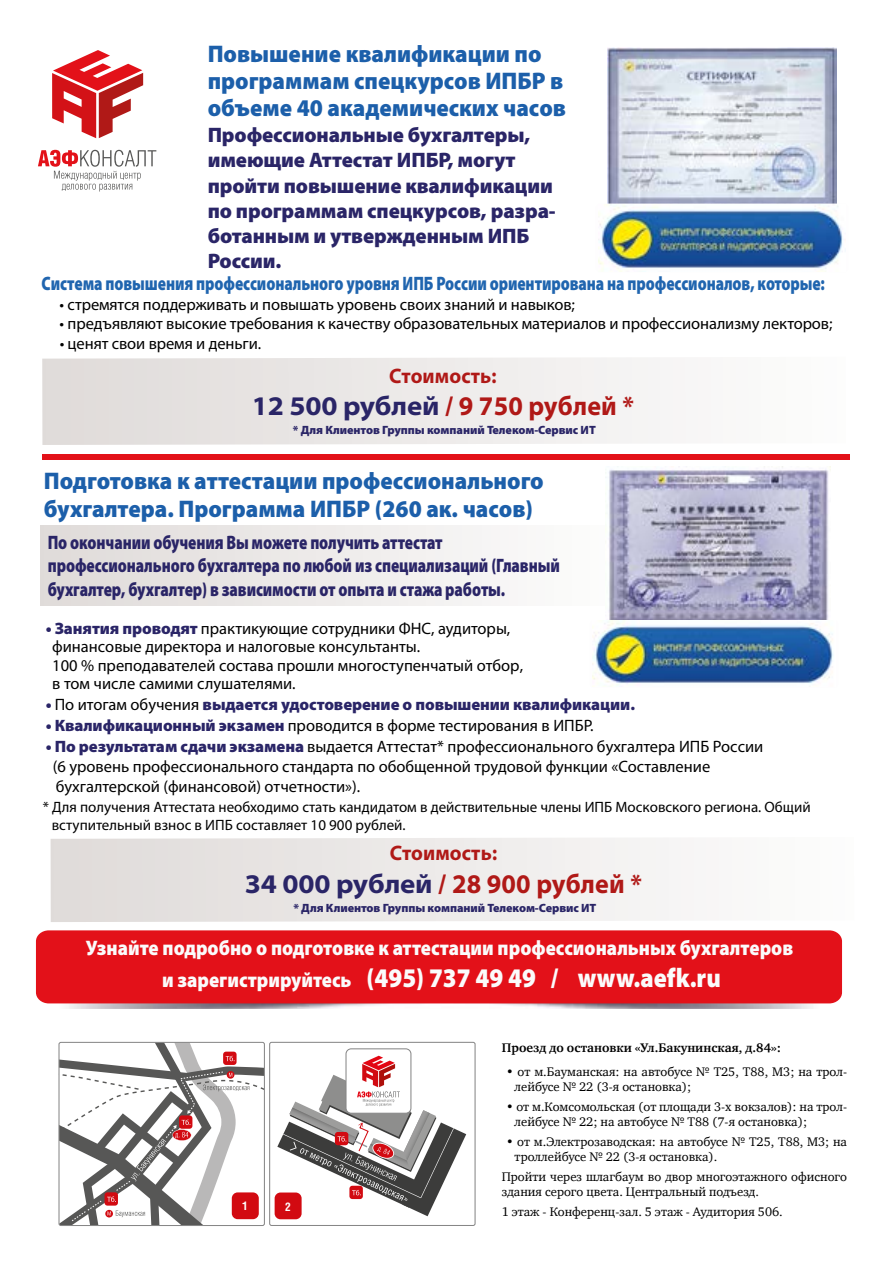
<style>
.page{position:relative;width:893px;height:1263px;background:#fff}
.page>*{position:absolute;margin:0;border:0;box-sizing:border-box;transform-origin:0 0}
.t1{font:700 27px "AG Letterica Cond L";color:#fff}
.t2{font:700 semi-expanded 27px "Myriad Pro";letter-spacing:-.005em;color:#b01917;scale:.9 1}
.t3{font:900 27px "Myriad Pro";color:#fbfbfb;scale:.9 1}
.t4{font:900 24px/27px "Myriad Pro";color:#1c5faa;scale:.95 1}
.t5{font:900 21px/25.2px "Myriad Pro";letter-spacing:-.005em;color:#2a2567}
.t6{font:900 21px "Myriad Pro";color:#fbfbfb;scale:.9 1}
.t7{font:700 semi-expanded 21px "Myriad Pro";letter-spacing:.005em;color:#b01917;scale:.9 1}
.t8{font:900 19.5px/23.4px "Myriad Pro";letter-spacing:-.005em;color:#2a2567;scale:.79 1}
.t9{font:900 19.5px "Myriad Pro";letter-spacing:-.005em;color:#2065af;scale:.79 1}
.t10{font:16.5px/18px "Myriad Pro";color:#000}
.t11{font:900 16.5px "Myriad Pro";letter-spacing:-.005em;color:#2a2567}
.t12{font:15px/18px "Myriad Pro";color:#000}
.t13{font:12.75px/15.3px "Charter C";color:#000}
.t14{font:700 12.75px "Charter C";color:#000}
.t15{font:900 12px "Myriad Pro";letter-spacing:-.005em;color:#2a2567}
.t16{font:700 11.25px "AG Letterica Condensed";color:#fff}
.s1{color:#2a2567}
.s2{font-weight:900;color:#2a2567}
.s3{font-weight:400;color:#000}
.s4{font-size:21px}
.s5{font-weight:400}
.s6{font-family:"Charter C"}
</style>
<div class="page">
<svg style="left:59px;top:1042px;width:205px;height:183px"></svg>
<div style="left:269px;top:1042px;width:207px;height:184px;border:1px solid #878787;border-radius:2px"></div>
<div style="left:275px;top:1192px;width:27px;height:27px;background:#d20a11;border-radius:6px"></div>
<svg style="left:277px;top:1048px;width:189px;height:168px"></svg>
<svg style="left:42px;top:358px;width:618px;height:87px"></svg>
<img style="left:59px;top:1003px;width:761px;height:6px">
<div style="left:36px;top:930px;width:806px;height:73px;background:#e31119"></div>
<svg style="left:52px;top:50px;width:91px;height:88px"></svg>
<svg style="left:38px;top:150px;width:118px;height:42px"></svg>
<img style="left:607px;top:48px;width:229px;height:156px">
<img style="left:599px;top:204px;width:244px;height:67px">
<svg style="left:51px;top:838px;width:618px;height:84px"></svg>
<div style="left:41px;top:525px;width:573px;height:81px;background:linear-gradient(to right,#dfdbd9,#fdfdfc)"></div>
<img style="left:605px;top:467px;width:224px;height:153px">
<img style="left:593px;top:621px;width:241px;height:65px">
<div style="left:42px;top:454px;width:808px;height:5px;background:#e31119"></div>
<h2 class="t4" style="left:208px;top:39px;width:379px">Повышение квалификации по программам спецкурсов ИПБР в объеме 40 академических часов</h2>
<p class="t5" style="left:208px;top:122px;width:349px">Профессиональные бухгалтеры, имеющие Аттестат ИПБР, могут пройти повышение квалификации по программам спецкурсов, разра&shy;ботанным и утвержденным ИПБ<br>России.</p>
<p class="t9" style="left:42px;top:270px;width:993px">Система повышения профессионального уровня ИПБ России ориентирована на профессионалов, которые:</p>
<p class="t10" style="left:60px;top:295px;width:517px">• стремятся поддерживать и повышать уровень своих знаний и навыков;</p>
<p class="t10" style="left:60px;top:315px;width:774px">• предъявляют высокие требования к качеству образовательных материалов и профессионализму лекторов;</p>
<p class="t10" style="left:60px;top:334px;width:203px">• ценят свои время и деньги.</p>
<p class="t7" style="left:389px;top:364px;width:121px">Стоимость:</p>
<h1 class="t2" style="left:252px;top:391px;width:426px"><span class="s1">12 500 рублей</span> / 9 750 рублей *</h1>
<p class="t15" style="left:293px;top:422px;width:304px">* Для Клиентов Группы компаний Телеком-Сервис ИТ</p>
<h2 class="t4" style="left:44px;top:466px;width:528px;line-height:28px">Подготовка к аттестации профессионального бухгалтера. Программа ИПБР (260 ак. часов)</h2>
<p class="t8" style="left:48px;top:530px;width:650px">По окончании обучения Вы можете получить аттестат профессионального бухгалтера по любой из специализаций (Главный бухгалтер, бухгалтер) в зависимости от опыта и стажа работы.</p>
<p class="t10" style="left:52px;top:620px;width:472px;text-indent:-7px"><span class="s2">• Занятия проводят</span> практикующие сотрудники ФНС, аудиторы, финансовые директора и налоговые консультанты.<br>100 % преподавателей состава прошли многоступенчатый отбор, в том числе самими слушателями.</p>
<p class="t11" style="left:46px;top:693px;width:591px">• <span class="s3">По итогам обучения</span> выдается удостоверение о повышении квалификации.</p>
<p class="t10" style="left:46px;top:716px;width:549px"><span class="s2">• Квалификационный экзамен</span> проводится в форме тестирования в ИПБР.</p>
<p class="t10" style="left:53px;top:737px;width:712px;line-height:19.8px;text-indent:-7px"><span class="s2">• По результатам сдачи экзамена</span> выдается Аттестат* профессионального бухгалтера ИПБ России (6 уровень профессионального стандарта по обобщенной трудовой функции «Составление бухгалтерской (финансовой) отчетности»).</p>
<p class="t12" style="left:52px;top:797px;width:760px;text-indent:-9px">* Для получения Аттестата необходимо стать кандидатом в действительные члены ИПБ Московского региона. Общий вступительный взнос в ИПБ составляет 10 900 рублей.</p>
<p class="t7" style="left:390px;top:841px;width:121px">Стоимость:</p>
<h1 class="t2" style="left:245px;top:868px;width:443px"><span class="s1">34 000 рублей</span> / 28 900 рублей *</h1>
<p class="t15" style="left:293px;top:899px;width:304px">* Для Клиентов Группы компаний Телеком-Сервис ИТ</p>
<p class="t6" style="left:86px;top:934px;width:787px">Узнайте подробно о подготовке к аттестации профессиональных бухгалтеров</p>
<h1 class="t3" style="left:162px;top:960px;width:622px"><span class="s4">и зарегистрируйтесь</span> (495) 737 49 49 / www.aefk.ru</h1>
<h1 class="t1" style="left:80px;top:959px;width:763px">Актуальная информация на сайте www.aefk.ru <span class="s5">|</span> (495) 737<span class="s6">-</span>49<span class="s6">-</span>49</h1>
<p class="t16" style="left:242px;top:1199px;width:7px">1</p>
<p class="t16" style="left:285px;top:1200px;width:7px">2</p>
<p class="t14" style="left:502px;top:1041px;width:281px">Проезд до остановки «Ул.Бакунинская, д.84»:</p>
<p class="t13" style="left:514px;top:1064px;width:334px;text-indent:-9px">• от м.Бауманская: на автобусе № Т25, Т88, М3; на трол&shy;лейбусе № 22 (3-я остановка);</p>
<p class="t13" style="left:514px;top:1099px;width:334px;text-indent:-9px">• от м.Комсомольская (от площади 3-х вокзалов): на трол&shy;лейбусе № 22; на автобусе № T88 (7-я остановка);</p>
<p class="t13" style="left:514px;top:1134px;width:334px;text-indent:-9px">• от м.Электрозаводская: на автобусе № Т25, Т88, М3; на троллейбусе № 22 (3-я остановка).</p>
<p class="t13" style="left:502px;top:1169px;width:347px">Пройти через шлагбаум во двор многоэтажного офисного здания серого цвета. Центральный подъезд.</p>
<p class="t13" style="left:502px;top:1204px;width:282px">1 этаж - Конференц-зал. 5 этаж - Аудитория 506.</p>
</div>
